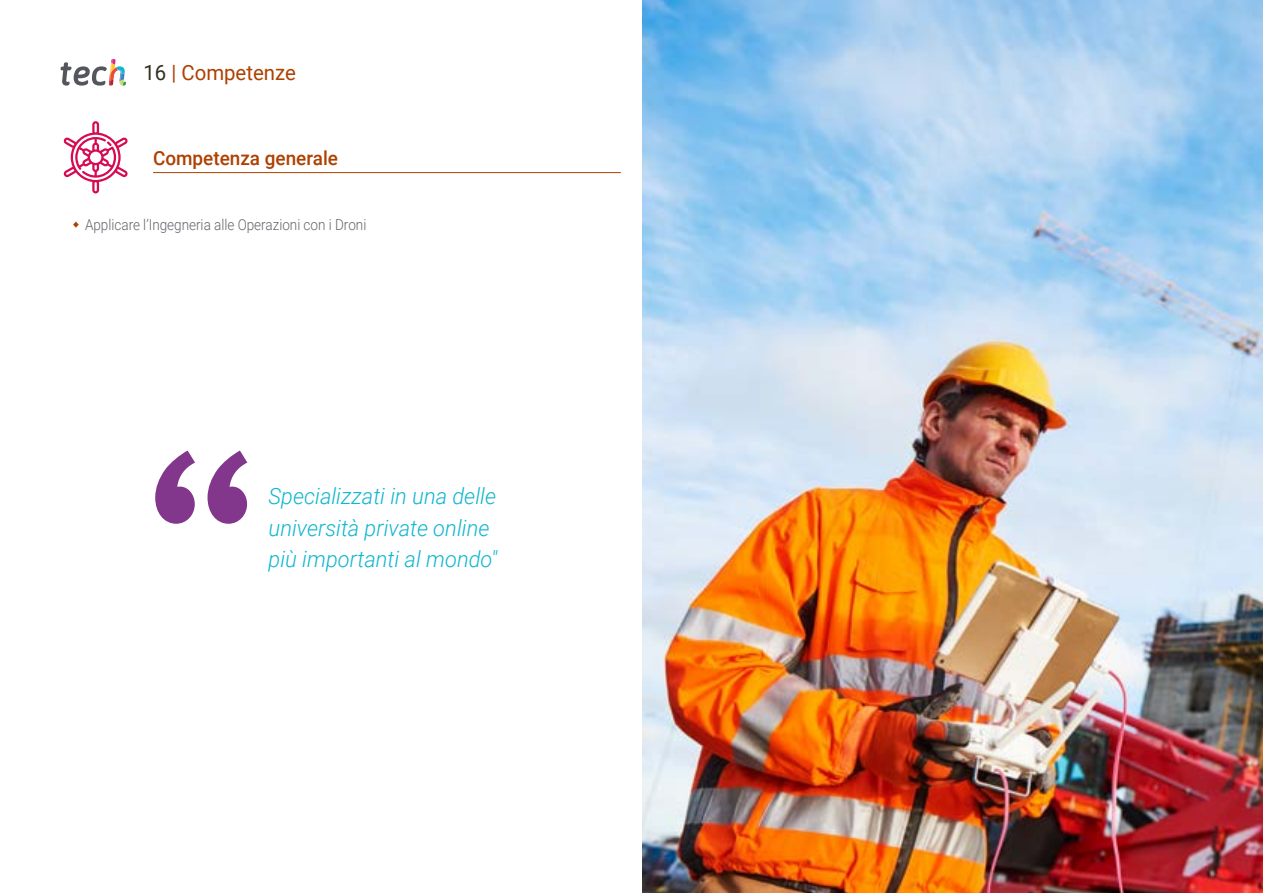
<style>
.page{position:relative;width:1263px;height:893px;background:#fff}
.page>*{position:absolute;margin:0;border:0;box-sizing:border-box;transform-origin:0 0}
.t1{font:italic 300 22.5px/31.5px "Roboto";color:#0fb6cf}
.t2{font:21px "Roboto";color:#ae4000}
.t3{font:500 19.5px "Roboto";color:#ae4000}
.t4{font:300 15px "Roboto";color:#61646a;scale:.9 1}
.s1{color:#312e20}
</style>
<div class="page">
<img style="left:642px;top:0;width:621px;height:893px">
<svg style="left:61px;top:59px;width:65px;height:27px"></svg>
<svg style="left:155px;top:450px;width:92px;height:74px"></svg>
<hr style="left:153px;top:172px;width:468px;height:1px;background:#ae4000">
<svg style="left:63px;top:121px;width:65px;height:72px"></svg>
<p class="t2" style="left:144px;top:57px;width:154px"><span class="s1">16</span> | Competenze</p>
<p class="t3" style="left:153px;top:144px;width:186px">Competenza generale</p>
<p class="t4" style="left:85px;top:214px;width:314px">Applicare l’Ingegneria alle Operazioni con i Droni</p>
<p class="t1" style="left:269px;top:479px;width:230px">Specializzati in una delle università private online più importanti al mondo"</p>
</div>
